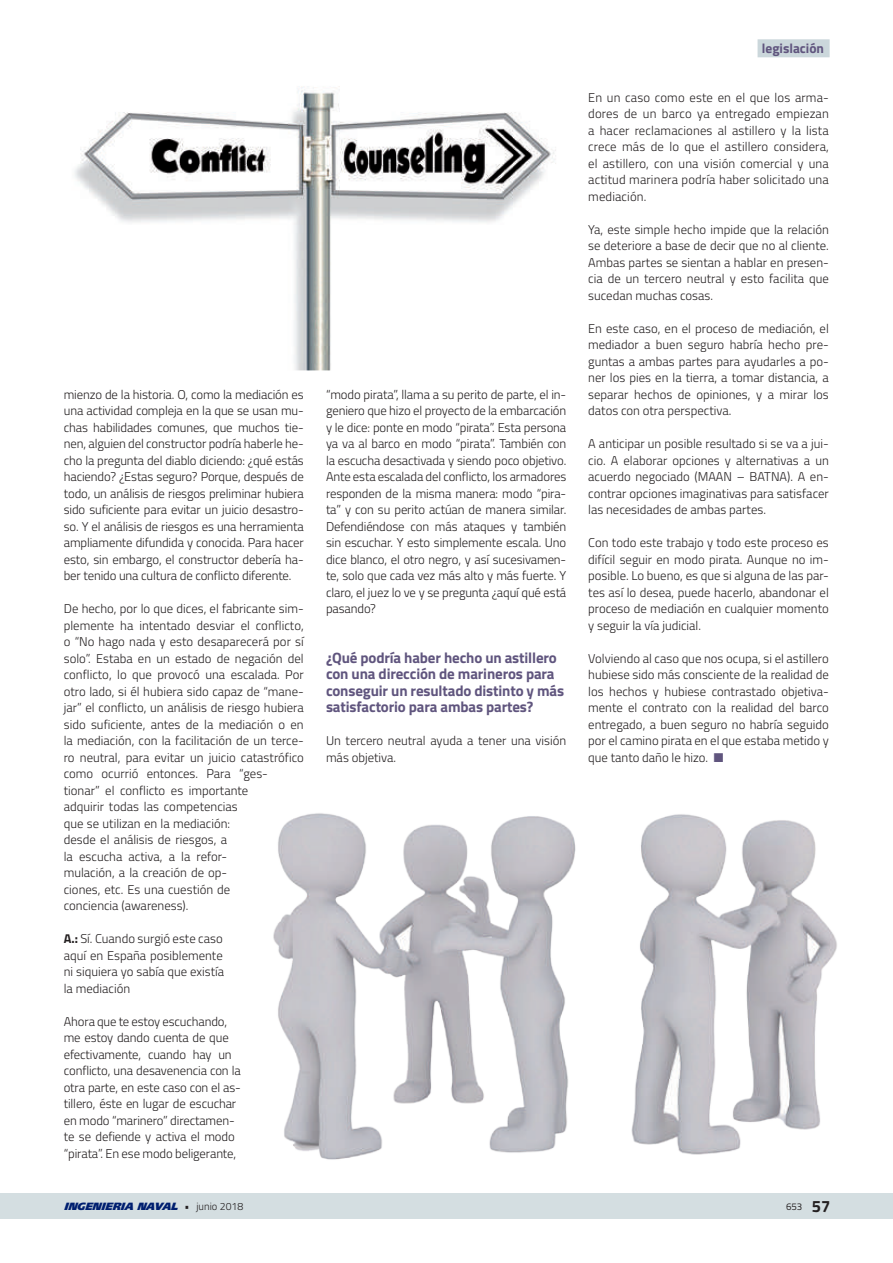
<style>
.page{position:relative;width:893px;height:1263px;background:#fff}
.page>*{position:absolute;margin:0;border:0;box-sizing:border-box;transform-origin:0 0}
.t1{font:700 16.5px "Titillium";color:#231f20}
.t2{font:700 15px/16.5px "Titillium";letter-spacing:-.01em;color:#60557e}
.t3{font:700 13.5px "Titillium";color:#60557e}
.t4{font:300 12.75px/16.5px "Titillium";color:#231f20;text-align:justify}
.t5{font:italic 900 10.5px "Frutiger";color:#001f70}
.t6{font:9.75px "Titillium";color:#231f20}
.s1{font-weight:700}
.s2{color:#60557e}
.s3{font-family:"Titillium";font-weight:300;font-style:normal;color:#231f20}
</style>
<div class="page">
<div style="left:0;top:1194px;width:893px;height:25px;background:#d4dee1"></div>
<div style="left:757px;top:39px;width:73px;height:18px;background:#cbd7db"></div>
<img style="left:74px;top:86px;width:482px;height:284px">
<img style="left:242px;top:813px;width:627px;height:381px">
<p class="t4" style="left:64px;top:385px;width:242px">mienzo de la historia. O, como la mediación es una actividad compleja en la que se usan mu&shy;chas habilidades comunes, que muchos tie&shy;nen, alguien del constructor podría haberle he&shy;cho la pregunta del diablo diciendo: ¿qué estás haciendo? ¿Estas seguro? Porque, después de todo, un análisis de riesgos preliminar hubiera sido suficiente para evitar un juicio desastro&shy;so. Y el análisis de riesgos es una herramienta ampliamente difundida y conocida. Para hacer esto, sin embargo, el constructor debería ha&shy;ber tenido una cultura de conflicto diferente.</p>
<p class="t4" style="left:64px;top:600px;width:242px;text-align:left">De hecho, por lo que dices, el fabricante sim&shy;plemente ha intentado desviar el conflicto, o “No hago nada y esto desaparecerá por sí solo”. Estaba en un estado de negación del conflicto, lo que provocó una escalada. Por otro lado, si él hubiera sido capaz de “mane&shy;jar” el conflicto, un análisis de riesgo hubiera sido suficiente, antes de la mediación o en la mediación, con la facilitación de un terce&shy;ro neutral, para evitar un juicio catastrófico como ocurrió entonces. Para “ges&shy;tionar” el conflicto es importante<br>adquirir todas las competencias<br>que se utilizan en la mediación:<br>desde el análisis de riesgos, a<br>la escucha activa, a la refor-<br>mulación, a la creación de op-<br>ciones, etc. Es una cuestión de<br>conciencia (awareness).</p>
<p class="t4" style="left:64px;top:930px;width:162px"><span class="s1">A.:</span> Sí. Cuando surgió este caso aquí en España posiblemente ni siquiera yo sabía que existía la mediación</p>
<p class="t4" style="left:64px;top:1012px;width:178px;text-align:left">Ahora que te estoy escuchando, me estoy dando cuenta de que efectivamente, cuando hay un conflicto, una desavenencia con la otra parte, en este caso con el as&shy;tillero, éste en lugar de escuchar en modo “marinero” directamen&shy;te se defiende y activa el modo “pirata”. En ese modo beligerante,</p>
<p class="t4" style="left:326px;top:385px;width:242px">“modo pirata”, llama a su perito de parte, el in&shy;geniero que hizo el proyecto de la embarcación y le dice: ponte en modo “pirata”. Esta persona ya va al barco en modo “pirata”. También con la escucha desactivada y siendo poco objetivo.<br>Ante esta escalada del conflicto, los armadores responden de la misma manera: modo “pira&shy;ta” y con su perito actúan de manera similar.<br>Defendiéndose con más ataques y también sin escuchar. Y esto simplemente escala. Uno dice blanco, el otro negro, y así sucesivamen&shy;te, solo que cada vez más alto y más fuerte. Y claro, el juez lo ve y se pregunta ¿aquí qué está pasando?</p>
<p class="t2" style="left:326px;top:648px;width:240px">¿Qué podría haber hecho un astillero con una dirección de marineros para conseguir un resultado distinto y más satisfactorio para ambas partes?</p>
<p class="t4" style="left:326px;top:732px;width:242px">Un tercero neutral ayuda a tener una visión más objetiva.</p>
<p class="t3" style="left:762px;top:38px;width:64px">legislación</p>
<p class="t4" style="left:588px;top:88px;width:242px">En un caso como este en el que los arma&shy;dores de un barco ya entregado empiezan a hacer reclamaciones al astillero y la lista crece más de lo que el astillero considera, el astillero, con una visión comercial y una actitud marinera podría haber solicitado una mediación.</p>
<p class="t4" style="left:588px;top:220px;width:242px">Ya, este simple hecho impide que la relación se deteriore a base de decir que no al cliente.<br>Ambas partes se sientan a hablar en presen&shy;cia de un tercero neutral y esto facilita que sucedan muchas cosas.</p>
<p class="t4" style="left:588px;top:319px;width:242px">En este caso, en el proceso de mediación, el mediador a buen seguro habría hecho pre&shy;guntas a ambas partes para ayudarles a po&shy;ner los pies en la tierra, a tomar distancia, a separar hechos de opiniones, y a mirar los datos con otra perspectiva.</p>
<p class="t4" style="left:588px;top:435px;width:242px">A anticipar un posible resultado si se va a jui&shy;cio. A elaborar opciones y alternativas a un acuerdo negociado (MAAN – BATNA). A en&shy;contrar opciones imaginativas para satisfacer las necesidades de ambas partes.</p>
<p class="t4" style="left:588px;top:534px;width:242px">Con todo este trabajo y todo este proceso es difícil seguir en modo pirata. Aunque no im&shy;posible. Lo bueno, es que si alguna de las par&shy;tes así lo desea, puede hacerlo, abandonar el proceso de mediación en cualquier momento y seguir la vía judicial.</p>
<p class="t4" style="left:588px;top:649px;width:242px">Volviendo al caso que nos ocupa, si el astillero hubiese sido más consciente de la realidad de los hechos y hubiese contrastado objetiva&shy;mente el contrato con la realidad del barco entregado, a buen seguro no habría seguido por el camino pirata en el que estaba metido y que tanto daño le hizo. <span class="s2">■</span></p>
<p class="t5" style="left:64px;top:1200px;width:181px">INGENIERIA NAVAL <span class="s3">• j u n i o 2 0 1 8</span></p>
<p class="t1" style="left:812px;top:1193px;width:20px">57</p>
<p class="t6" style="left:786px;top:1199px;width:18px">653</p>
</div>
